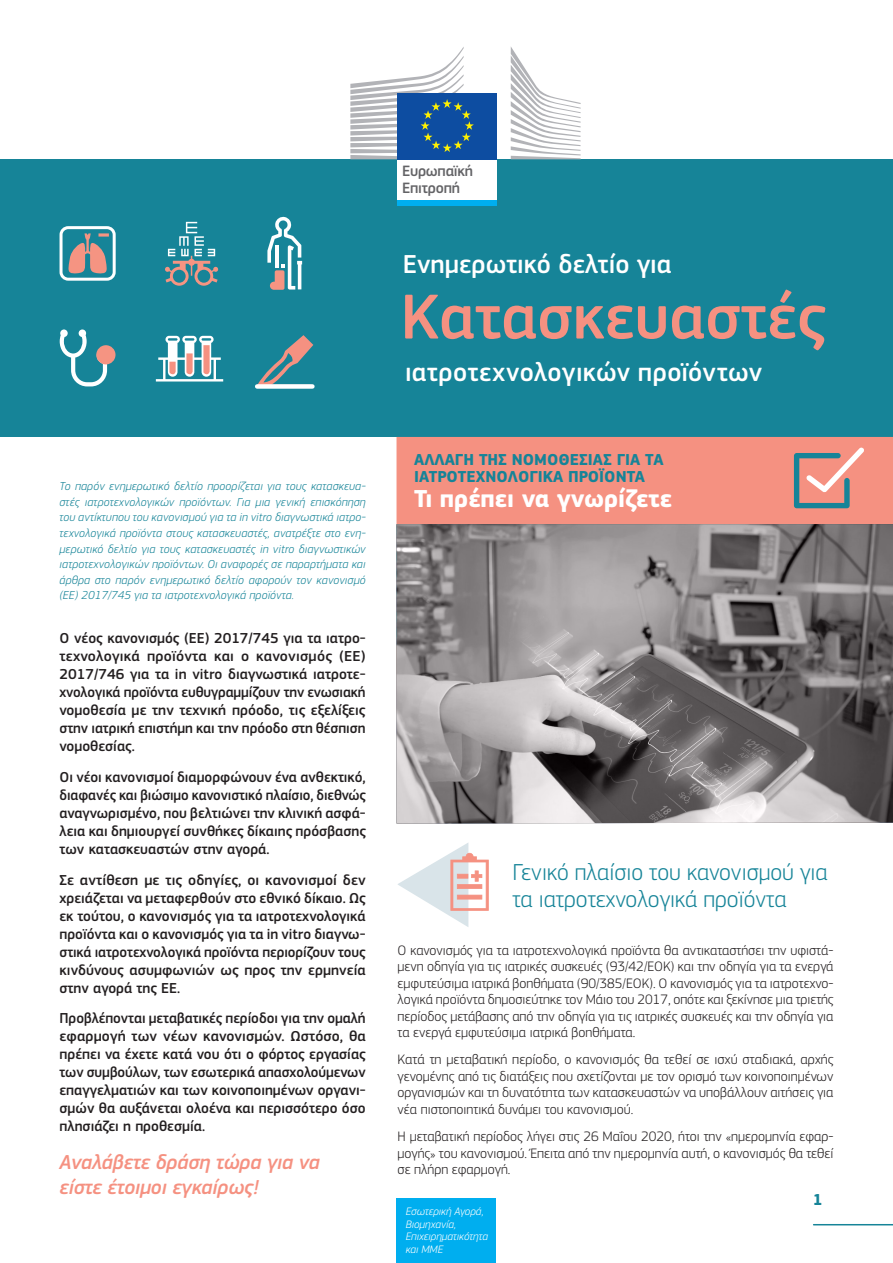
<style>
.page{position:relative;width:893px;height:1263px;background:#fff}
.page>*{position:absolute;margin:0;border:0;box-sizing:border-box;transform-origin:0 0}
.t1{font:500 66px "EC Square Sans Pro";color:#f59181}
.t2{font:500 27px "EC Square Sans Pro";letter-spacing:.005em;color:#fff}
.t3{font:700 25.5px "EC Square Sans Pro";color:#fff}
.S4{font:300 24px/26.4px "EC Square Sans Pro";color:#168498}
.S3{font:italic 500 21px/25.2px "EC Square Sans Pro";letter-spacing:-.01em;color:#f59181}
.t4{font:700 16.5px/16.5px "EC Square Sans Pro";color:#168498}
.t5{font:500 15.6px/16.4px "EC Square Sans Pro";letter-spacing:-.015em;color:#636366}
.S2{font:500 15px/18px "EC Square Sans Pro";color:#231f20;text-align:justify}
.S5_Body{font:300 14.25px/16.5px "EC Square Sans Pro";color:#231f20;text-align:justify}
.S1{font:italic 300 12px/15.6px "EC Square Sans Pro";letter-spacing:.01em;color:#168498;text-align:justify}
.t6{font:italic 300 11.25px/12.8px "EC Square Sans Pro";color:#fff}
</style>
<div class="page">
<div style="left:0;top:159px;width:893px;height:278px;background:#168498"></div>
<img style="left:396px;top:524px;width:497px;height:299px">
<div style="left:397px;top:1198px;width:99px;height:65px;background:#00aeef"></div>
<div style="left:396px;top:437px;width:497px;height:87px;background:#f59181"></div>
<svg style="left:398px;top:843px;width:91px;height:84px"></svg>
<hr style="left:814px;top:1224px;width:79px;height:1px;background:#168498">
<svg style="left:68px;top:233px;width:41px;height:41px"></svg>
<div style="left:60px;top:226px;width:56px;height:55px;border:3px solid #fff;border-radius:7px"></div>
<svg style="left:60px;top:329px;width:52px;height:57px"></svg>
<div style="left:96px;top:345px;width:20px;height:19px;background:#f59482;border-radius:50%"></div>
<svg style="left:267px;top:216px;width:35px;height:74px"></svg>
<svg style="left:258px;top:335px;width:55px;height:51px"></svg>
<div style="left:257px;top:384px;width:55px;height:5px;background:#fff"></div>
<svg style="left:165px;top:222px;width:53px;height:64px"></svg>
<svg style="left:156px;top:336px;width:67px;height:45px"></svg>
<div style="left:397px;top:157px;width:100px;height:44px;background:#fff"></div>
<div style="left:397px;top:93px;width:100px;height:66px;background:#0d4da1"></div>
<svg style="left:350px;top:47px;width:124px;height:112px"></svg>
<div style="left:397px;top:200px;width:100px;height:6px;background:#00aeef"></div>
<svg style="left:511px;top:47px;width:70px;height:112px"></svg>
<p class="S1" style="left:60px;top:478px;width:308px">Το παρόν ενημερωτικό δελτίο προορίζεται για τους κατασκευα&shy;στές ιατροτεχνολογικών προϊόντων. Για μια γενική επισκόπηση του αντίκτυπου του κανονισμού για τα in vitro διαγνωστικά ιατρο&shy;τεχνολογικά προϊόντα στους κατασκευαστές, ανατρέξτε στο ενη&shy;μερωτικό δελτίο για τους κατασκευαστές in vitro διαγνωστικών ιατροτεχνολογικών προϊόντων. Οι αναφορές σε παραρτήματα και άρθρα στο παρόν ενημερωτικό δελτίο αφορούν τον κανονισμό (EE) 2017/745 για τα ιατροτεχνολογικά προϊόντα.</p>
<p class="S2" style="left:60px;top:629px;width:308px">Ο νέος κανονισμός (ΕΕ) 2017/745 για τα ιατρο&shy;τεχνολογικά προϊόντα και ο κανονισμός (EE)<br>2017/746 για τα in vitro διαγνωστικά ιατροτε&shy;χνολογικά προϊόντα ευθυγραμμίζουν την ενωσιακή νομοθεσία με την τεχνική πρόοδο, τις εξελίξεις στην ιατρική επιστήμη και την πρόοδο στη θέσπιση νομοθεσίας.</p>
<p class="S2" style="left:60px;top:768px;width:308px">Οι νέοι κανονισμοί διαμορφώνουν ένα ανθεκτικό, διαφανές και βιώσιμο κανονιστικό πλαίσιο, διεθνώς αναγνωρισμένο, που βελτιώνει την κλινική ασφά&shy;λεια και δημιουργεί συνθήκες δίκαιης πρόσβασης των κατασκευαστών στην αγορά.</p>
<p class="S2" style="left:60px;top:871px;width:308px">Σε αντίθεση με τις οδηγίες, οι κανονισμοί δεν χρειάζεται να μεταφερθούν στο εθνικό δίκαιο. Ως εκ τούτου, ο κανονισμός για τα ιατροτεχνολογικά προϊόντα και ο κανονισμός για τα in vitro διαγνω&shy;στικά ιατροτεχνολογικά προϊόντα περιορίζουν τους κινδύνους ασυμφωνιών ως προς την ερμηνεία στην αγορά της ΕΕ.</p>
<p class="S2" style="left:60px;top:1010px;width:308px">Προβλέπονται μεταβατικές περίοδοι για την ομαλή εφαρμογή των νέων κανονισμών. Ωστόσο, θα πρέπει να έχετε κατά νου ότι ο φόρτος εργασίας των συμβούλων, των εσωτερικά απασχολούμενων επαγγελματιών και των κοινοποιημένων οργανι&shy;σμών θα αυξάνεται ολοένα και περισσότερο όσο πλησιάζει η προθεσμία.</p>
<p class="S3" style="left:60px;top:1150px;width:262px">Αναλάβετε δράση τώρα για να είστε έτοιμοι εγκαίρως!</p>
<p class="t5" style="left:402px;top:163px;width:72px">Ευρωπαϊκή<br>Επιτροπή</p>
<p class="t2" style="left:403px;top:248px;width:270px">Ενημερωτικό δελτίο για</p>
<p class="t1" style="left:401px;top:278px;width:426px">Κατασκευαστές</p>
<p class="t2" style="left:405px;top:356px;width:359px">ιατροτεχνολογικών προϊόντων</p>
<p class="t4" style="left:414px;top:452px;width:251px">ΑΛΛΑΓΗ ΤΗΣ ΝΟΜΟΘΕΣΙΑΣ ΓΙΑ ΤΑ<br>ΙΑΤΡΟΤΕΧΝΟΛΟΓΙΚΑ ΠΡΟΪΟΝΤΑ</p>
<p class="t3" style="left:414px;top:484px;width:260px">Τι πρέπει να γνωρίζετε</p>
<p class="S4" style="left:512px;top:859px;width:317px">Γενικό πλαίσιο του κανονισμού για τα ιατροτεχνολογικά προϊόντα</p>
<p class="S5_Body" style="left:398px;top:942px;width:437px">Ο κανονισμός για τα ιατροτεχνολογικά προϊόντα θα αντικαταστήσει την υφιστά&shy;μενη οδηγία για τις ιατρικές συσκευές (93/42/ΕΟΚ) και την οδηγία για τα ενεργά εμφυτεύσιμα ιατρικά βοηθήματα (90/385/ΕΟΚ). Ο κανονισμός για τα ιατροτεχνο&shy;λογικά προϊόντα δημοσιεύτηκε τον Μάιο του 2017, οπότε και ξεκίνησε μια τριετής περίοδος μετάβασης από την οδηγία για τις ιατρικές συσκευές και την οδηγία για τα ενεργά εμφυτεύσιμα ιατρικά βοηθήματα.</p>
<p class="S5_Body" style="left:398px;top:1051px;width:437px">Κατά τη μεταβατική περίοδο, ο κανονισμός θα τεθεί σε ισχύ σταδιακά, αρχής γενομένης από τις διατάξεις που σχετίζονται με τον ορισμό των κοινοποιημένων οργανισμών και τη δυνατότητα των κατασκευαστών να υποβάλλουν αιτήσεις για νέα πιστοποιητικά δυνάμει του κανονισμού.</p>
<p class="S5_Body" style="left:398px;top:1128px;width:437px">Η μεταβατική περίοδος λήγει στις 26 Μαΐου 2020, ήτοι την «ημερομηνία εφαρ&shy;μογής» του κανονισμού. Έπειτα από την ημερομηνία αυτή, ο κανονισμός θα τεθεί σε πλήρη εφαρμογή.</p>
<p class="t4" style="left:813px;top:1191px;width:11px">1</p>
<p class="t6" style="left:406px;top:1205px;width:84px">Εσωτερική Αγορά,<br>Βιομηχανία,<br>Επιχειρηματικότητα και ΜΜΕ</p>
</div>
